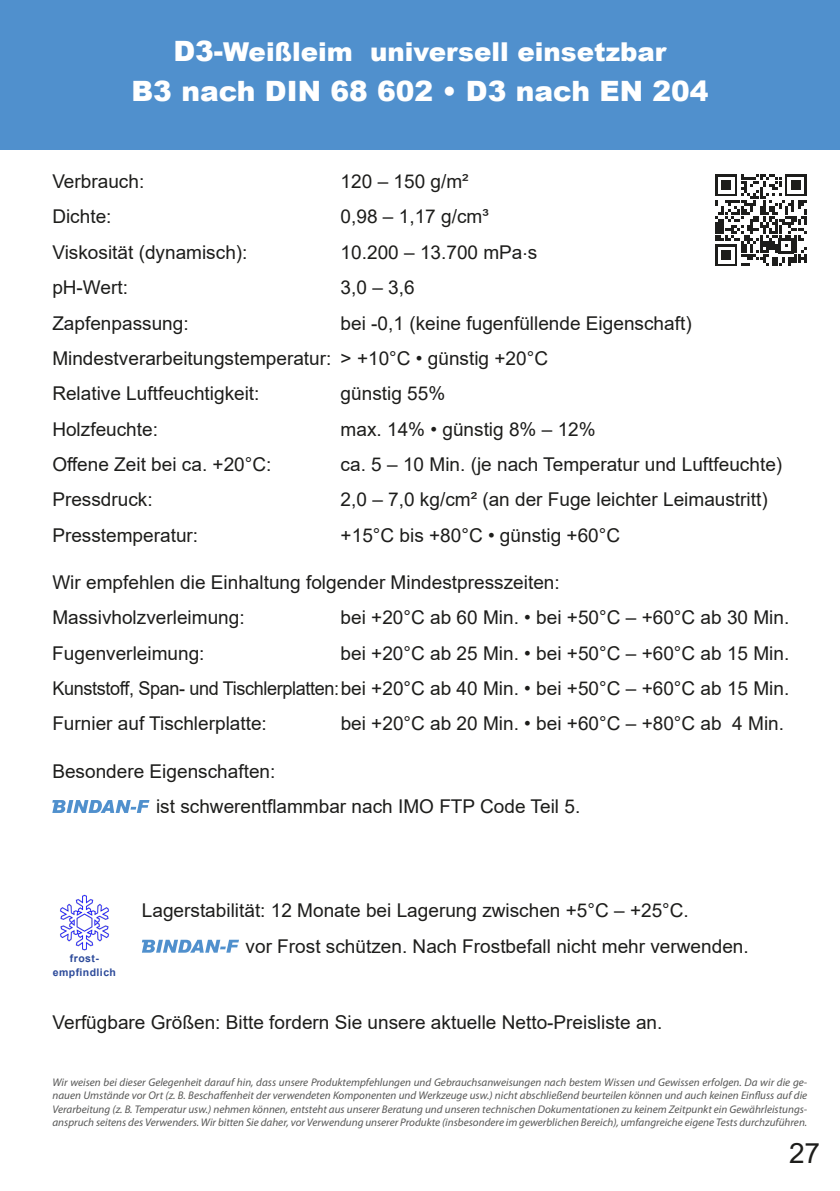
<style>
.page{position:relative;width:840px;height:1191px;background:#fff}
.page>*{position:absolute;margin:0;border:0;box-sizing:border-box;transform-origin:0 0}
.t1{font:900 28px "Arial";color:#fff}
.t2{font:28px "Arial";color:#1d1d1b}
.t3{font:900 26px "Arial";color:#fff}
.t4{font:19px/35.4px "Arial";color:#1d1d1b}
.t5{font:italic 11.2px/13.4px "Myriad Pro";color:#575756;text-align:justify}
.t6{font:700 10.4px/14.2px "Arial";letter-spacing:.04em;color:#2c4a9a;text-align:center}
.s1{font-size:28px}
</style>
<div class="page">
<svg style="left:52px;top:800px;width:97px;height:13px"></svg>
<div style="left:0;top:0;width:839px;height:150px;background:#5090cd"></div>
<img style="left:60px;top:894px;width:49px;height:57px">
<svg style="left:715px;top:174px;width:91px;height:92px"></svg>
<svg style="left:142px;top:939px;width:97px;height:13px"></svg>
<h2 class="t3" style="left:173px;top:33px;width:494px"><span class="s1">D3-</span>Weißleim universell einsetzbar</h2>
<h1 class="t1" style="left:131px;top:70px;width:578px">B3 nach DIN 68 602 • D3 nach EN 204</h1>
<p class="t4" style="left:52px;top:164px;width:93px">Verbrauch:</p>
<p class="t4" style="left:340px;top:164px;width:129px">120 – 150 g/m²</p>
<p class="t4" style="left:52px;top:199px;width:61px">Dichte:</p>
<p class="t4" style="left:340px;top:199px;width:149px">0,98 – 1,17 g/cm³</p>
<p class="t4" style="left:52px;top:234px;width:196px">Viskosität (dynamisch):</p>
<p class="t4" style="left:340px;top:234px;width:198px">10.200 – 13.700 mPa.s</p>
<p class="t4" style="left:52px;top:270px;width:77px">pH-Wert:</p>
<p class="t4" style="left:340px;top:270px;width:75px">3,0 – 3,6</p>
<p class="t4" style="left:52px;top:305px;width:138px">Zapfenpassung:</p>
<p class="t4" style="left:52px;top:305px;width:640px;text-indent:288px">bei -0,1 (keine fugenfüllende Eigenschaft)<br>Mindestverarbeitungstemperatur: &gt; +10°C • günstig +20°C<br>Relative Luftfeuchtigkeit:</p>
<p class="t4" style="left:340px;top:376px;width:106px">günstig 55%</p>
<p class="t4" style="left:52px;top:411px;width:107px">Holzfeuchte:</p>
<p class="t4" style="left:340px;top:411px;width:256px">max. 14% • günstig 8% – 12%</p>
<p class="t4" style="left:52px;top:446px;width:220px">Offene Zeit bei ca. +20°C:</p>
<p class="t4" style="left:340px;top:446px;width:443px">ca. 5 – 10 Min. (je nach Temperatur und Luftfeuchte)</p>
<p class="t4" style="left:52px;top:482px;width:102px">Pressdruck:</p>
<p class="t4" style="left:340px;top:482px;width:428px">2,0 – 7,0 kg/cm² (an der Fuge leichter Leimaustritt)</p>
<p class="t4" style="left:52px;top:517px;width:147px">Presstemperatur:</p>
<p class="t4" style="left:340px;top:517px;width:281px">+15°C bis +80°C • günstig +60°C</p>
<p class="t4" style="left:52px;top:564px;width:508px">Wir empfehlen die Einhaltung folgender Mindestpresszeiten:<br>Massivholzverleimung:</p>
<p class="t4" style="left:340px;top:600px;width:450px">bei +20°C ab 60 Min. • bei +50°C – +60°C ab 30 Min.</p>
<p class="t4" style="left:52px;top:635px;width:738px;text-align:justify;text-indent:288px">bei +20°C ab 25 Min. • bei +50°C – +60°C ab 15 Min.<br>Kunststoff, Span- und Tischlerplatten:bei +20°C ab 40 Min. • bei +50°C – +60°C ab 15 Min.<br>Furnier auf Tischlerplatte:</p>
<p class="t4" style="left:52px;top:635px;width:154px">Fugenverleimung:</p>
<p class="t4" style="left:340px;top:706px;width:444px">bei +20°C ab 20 Min. • bei +60°C – +80°C ab 4 Min.</p>
<p class="t4" style="left:156px;top:753px;width:425px;text-indent:-104px">Besondere Eigenschaften:<br>ist schwerentflammbar nach IMO FTP Code Teil 5.</p>
<p class="t6" style="left:53px;top:951px;width:65px">frost&shy;empfindlich</p>
<p class="t4" style="left:245px;top:893px;width:504px;text-indent:-104px">Lagerstabilität: 12 Monate bei Lagerung zwischen +5°C – +25°C.<br>vor Frost schützen. Nach Frostbefall nicht mehr verwenden.</p>
<p class="t4" style="left:52px;top:1004px;width:611px">Verfügbare Größen: Bitte fordern Sie unsere aktuelle Netto-Preisliste an.</p>
<p class="t5" style="left:52px;top:1075px;width:756px">Wir weisen bei dieser Gelegenheit darauf hin, dass unsere Produktempfehlungen und Gebrauchsanweisungen nach bestem Wissen und Gewissen erfolgen. Da wir die ge&shy;nauen Umstände vor Ort (z. B. Beschaffenheit der verwendeten Komponenten und Werkzeuge usw.) nicht abschließend beurteilen können und auch keinen Einfluss auf die Verarbeitung (z. B. Temperatur usw.) nehmen können, entsteht aus unserer Beratung und unseren technischen Dokumentationen zu keinem Zeitpunkt ein Gewährleistungs&shy;anspruch seitens des Verwenders. Wir bitten Sie daher, vor Verwendung unserer Produkte (insbesondere im gewerblichen Bereich), umfangreiche eigene Tests durchzuführen.</p>
<h1 class="t2" style="left:788px;top:1133px;width:33px">27</h1>
</div>
